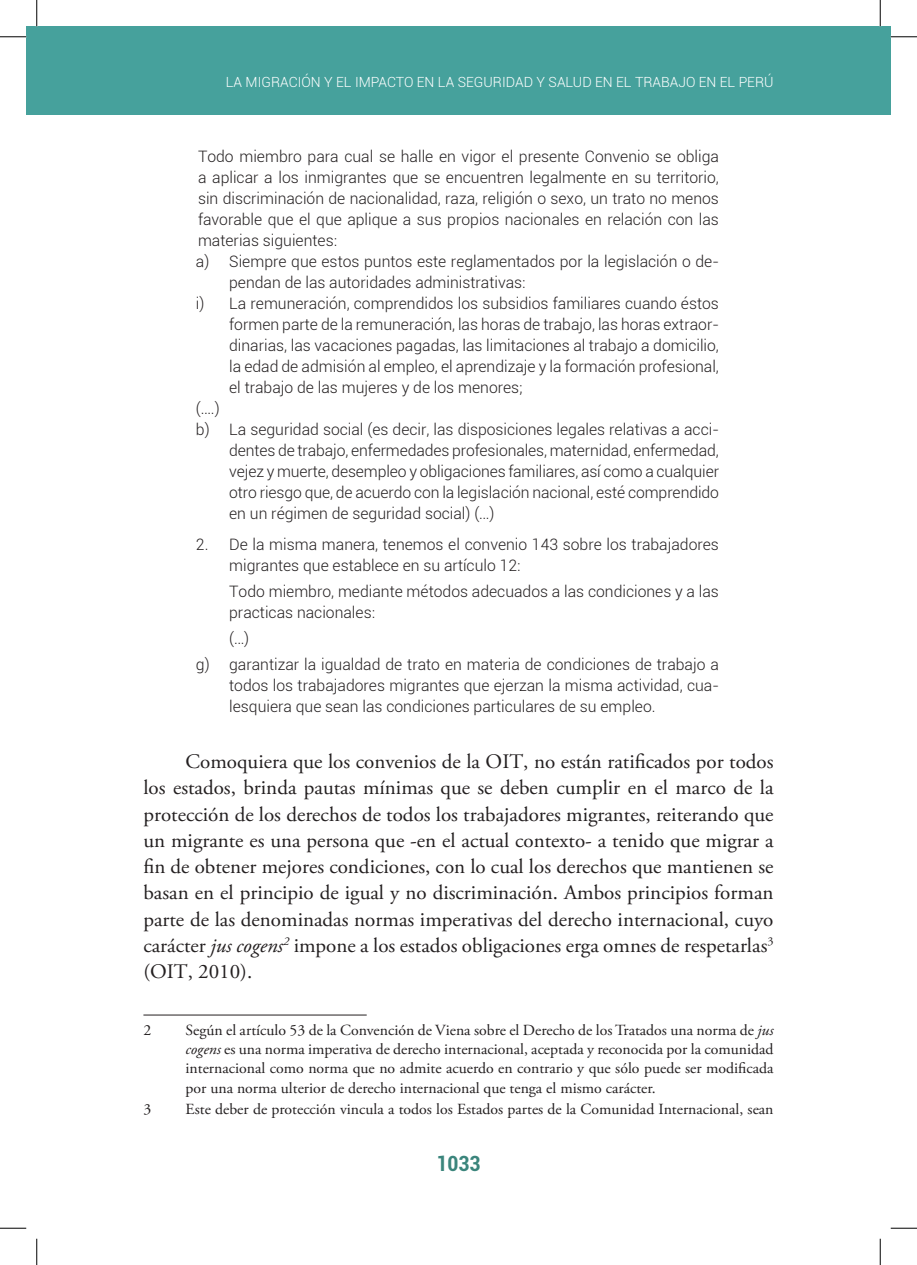
<style>
.page{position:relative;width:917px;height:1265px;background:#fff}
.page>*{position:absolute;margin:0;border:0;box-sizing:border-box;transform-origin:0 0}
.t1{font:700 condensed 21px "Roboto";color:#3b857c}
.t2{font:20.65px/26.2px "Adobe Garamond Pro";color:#231f20;text-align:justify}
.t3{font:300 15.75px/21px "Roboto";color:#231f20}
.t4{font:15.4px/19.2px "Adobe Garamond Pro";color:#231f20;text-align:justify}
.t5{font:300 14px "Roboto";color:#fff}
.s1{font-style:italic}
</style>
<div class="page">
<div style="left:27px;top:27px;width:863px;height:88px;background:#46a19c"></div>
<hr style="left:143px;top:1014px;width:224px;height:1px;background:#231f20">
<svg style="left:0;top:36px;width:26px;height:1px"></svg>
<svg style="left:891px;top:36px;width:26px;height:1px"></svg>
<svg style="left:0;top:1227px;width:26px;height:1px"></svg>
<svg style="left:891px;top:1227px;width:26px;height:1px"></svg>
<svg style="left:36px;top:0;width:1px;height:26px"></svg>
<svg style="left:36px;top:1238px;width:1px;height:26px"></svg>
<svg style="left:880px;top:0;width:1px;height:26px"></svg>
<svg style="left:880px;top:1238px;width:1px;height:26px"></svg>
<p class="t5" style="left:226px;top:72px;width:549px">LA MIGRACIÓN Y EL IMPACTO EN LA SEGURIDAD Y SALUD EN EL TRABAJO EN EL PERÚ</p>
<p class="t3" style="left:198px;top:145px;width:522px">Todo miembro para cual se halle en vigor el presente Convenio se obliga</p>
<p class="t3" style="left:198px;top:166px;width:522px">a aplicar a los inmigrantes que se encuentren legalmente en su territorio,</p>
<p class="t3" style="left:198px;top:187px;width:522px">sin discriminación de nacionalidad, raza, religión o sexo, un trato no menos</p>
<p class="t3" style="left:198px;top:208px;width:522px">favorable que el que aplique a sus propios nacionales en relación con las</p>
<p class="t3" style="left:198px;top:229px;width:141px">materias siguientes:</p>
<p class="t3" style="left:196px;top:250px;width:524px">a) Siempre que estos puntos este reglamentados por la legislación o de-</p>
<p class="t3" style="left:229px;top:271px;width:298px">pendan de las autoridades administrativas:</p>
<p class="t3" style="left:196px;top:292px;width:524px">i) La remuneración, comprendidos los subsidios familiares cuando éstos</p>
<p class="t3" style="left:229px;top:313px;width:491px">formen parte de la remuneración, las horas de trabajo, las horas extraor-</p>
<p class="t3" style="left:229px;top:334px;width:491px">dinarias, las vacaciones pagadas, las limitaciones al trabajo a domicilio,</p>
<p class="t3" style="left:229px;top:355px;width:491px">la edad de admisión al empleo, el aprendizaje y la formación profesional,</p>
<p class="t3" style="left:229px;top:376px;width:295px">el trabajo de las mujeres y de los menores;</p>
<p class="t3" style="left:196px;top:397px;width:25px">(….)</p>
<p class="t3" style="left:196px;top:418px;width:524px">b) La seguridad social (es decir, las disposiciones legales relativas a acci-</p>
<p class="t3" style="left:229px;top:439px;width:491px">dentes de trabajo, enfermedades profesionales, maternidad, enfermedad,</p>
<p class="t3" style="left:229px;top:460px;width:491px">vejez y muerte, desempleo y obligaciones familiares, así como a cualquier</p>
<p class="t3" style="left:229px;top:481px;width:491px">otro riesgo que, de acuerdo con la legislación nacional, esté comprendido</p>
<p class="t3" style="left:229px;top:502px;width:267px">en un régimen de seguridad social) (…)</p>
<p class="t3" style="left:229px;top:533px;width:491px;text-indent:-33px">2. De la misma manera, tenemos el convenio 143 sobre los trabajadores migrantes que establece en su artículo 12:</p>
<p class="t3" style="left:229px;top:580px;width:491px">Todo miembro, mediante métodos adecuados a las condiciones y a las practicas nacionales:</p>
<p class="t3" style="left:196px;top:624px;width:524px;line-height:25.9px;text-indent:33px">(…)<br>g) garantizar la igualdad de trato en materia de condiciones de trabajo a</p>
<p class="t3" style="left:229px;top:674px;width:491px">todos los trabajadores migrantes que ejerzan la misma actividad, cua&shy;lesquiera que sean las condiciones particulares de su empleo.</p>
<p class="t2" style="left:143px;top:749px;width:632px;text-indent:42px">Comoquiera que los convenios de la OIT, no están ratificados por todos los estados, brinda pautas mínimas que se deben cumplir en el marco de la protección de los derechos de todos los trabajadores migrantes, reiterando que un migrante es una persona que -en el actual contexto- a tenido que migrar a fin de obtener mejores condiciones, con lo cual los derechos que mantienen se basan en el principio de igual y no discriminación. Ambos principios forman parte de las denominadas normas imperativas del derecho internacional, cuyo carácter <span class="s1">jus cogens</span><sup>2</sup> impone a los estados obligaciones erga omnes de respetarlas<sup>3 </sup>(OIT, 2010).</p>
<p class="t4" style="left:143px;top:1020px;width:9px">2</p>
<p class="t4" style="left:186px;top:1020px;width:589px">Según el artículo 53 de la Convención de Viena sobre el Derecho de los Tratados una norma de <span class="s1">jus cogens</span> es una norma imperativa de derecho internacional, aceptada y reconocida por la comunidad internacional como norma que no admite acuerdo en contrario y que sólo puede ser modificada por una norma ulterior de derecho internacional que tenga el mismo carácter.</p>
<p class="t4" style="left:143px;top:1099px;width:9px">3</p>
<p class="t4" style="left:186px;top:1099px;width:589px">Este deber de protección vincula a todos los Estados partes de la Comunidad Internacional, sean</p>
<h1 class="t1" style="left:436px;top:1148px;width:46px">1033</h1>
</div>
